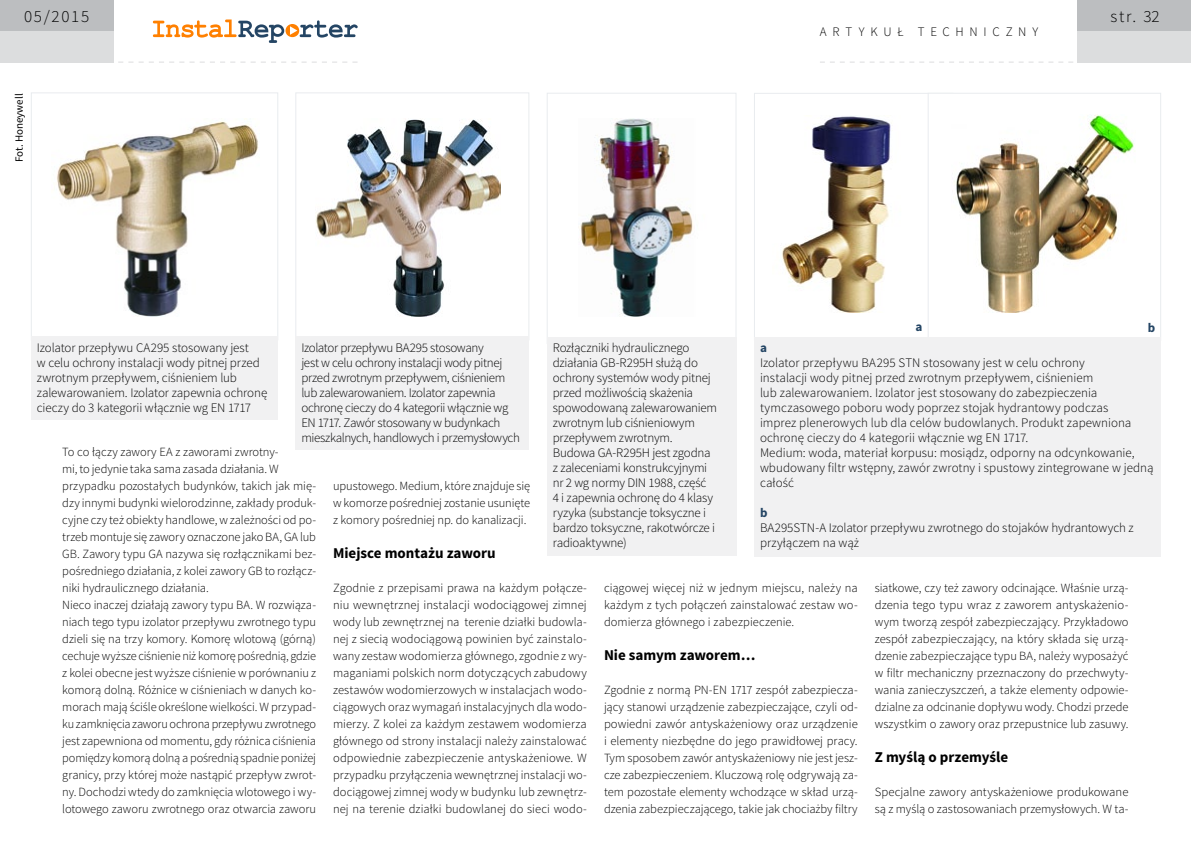
<style>
.page{position:relative;width:1191px;height:842px;background:#fff}
.page>*{position:absolute;margin:0;border:0;box-sizing:border-box;transform-origin:0 0}
.t1{font:300 17px "Source Sans Pro";letter-spacing:.1em;color:#000}
.t2{font:700 15px "Source Sans Pro";letter-spacing:-.005em;color:#000}
.t3{font:300 13px/15px "Source Sans Pro";letter-spacing:-.01em;color:#000}
.t4{font:300 13px/15px "Source Sans Pro";letter-spacing:-.03em;color:#000}
.t5{font:300 13px "Source Sans Pro";letter-spacing:.44em;color:#000}
.t6{font:700 13px "Source Sans Pro";color:#244564}
.t7{font:300 12.5px/17px "Source Sans Pro";letter-spacing:-.01em;color:#000;text-align:justify}
.t8{font:11px "Source Sans Pro";color:#000}
</style>
<div class="page">
<div style="left:1077px;top:0;width:114px;height:31px;background:#bcbec0"></div>
<div style="left:1077px;top:31px;width:114px;height:31px;background:#dcddde"></div>
<svg style="left:153px;top:20px;width:204px;height:23px"></svg>
<div style="left:0;top:0;width:113px;height:31px;background:#bcbec0"></div>
<div style="left:0;top:31px;width:113px;height:31px;background:#dcddde"></div>
<svg style="left:108px;top:62px;width:249px;height:1px"></svg>
<svg style="left:820px;top:62px;width:263px;height:1px"></svg>
<img style="left:782px;top:116px;width:109px;height:197px">
<img style="left:954px;top:115px;width:180px;height:198px">
<div style="left:928px;top:93px;width:232px;height:247px;border:1px solid #e9ecef"></div>
<img style="left:57px;top:121px;width:202px;height:196px">
<div style="left:31px;top:93px;width:247px;height:247px;border:1px solid #e9ecef"></div>
<div style="left:31px;top:336px;width:247px;height:84px;background:#f1f1f2"></div>
<img style="left:580px;top:119px;width:113px;height:198px">
<div style="left:547px;top:93px;width:189px;height:251px;border:1px solid #e9ecef"></div>
<div style="left:547px;top:337px;width:189px;height:219px;background:#f1f1f2"></div>
<img style="left:316px;top:119px;width:184px;height:198px">
<div style="left:296px;top:93px;width:233px;height:247px;border:1px solid #e9ecef"></div>
<div style="left:296px;top:336px;width:233px;height:114px;background:#f1f1f2"></div>
<div style="left:754px;top:336px;width:406px;height:220px;background:#f1f1f2"></div>
<h1 class="t1" style="left:24px;top:6px;width:67px">05/2015</h1>
<h1 class="t1" style="left:1110px;top:6px;width:51px">str. 32</h1>
<p class="t5" style="left:820px;top:24px;width:220px">artykuł techniczny</p>
<p class="t8" style="left:12px;top:162px;width:70px;rotate:-90deg">Fot. Honeywell</p>
<p class="t6" style="left:915px;top:318px;width:8px">a</p>
<p class="t6" style="left:1147px;top:319px;width:9px">b</p>
<p class="t4" style="left:301px;top:340px;width:220px">Izolator przepływu BA295 stosowany<br>jest w celu ochrony instalacji wody pitnej przed zwrotnym przepływem, ciśnieniem lub zalewarowaniem. Izolator zapewnia ochronę cieczy do 4 kategorii włącznie wg EN 1717. Zawór stosowany w budynkach mieszkalnych, handlowych i przemysłowych</p>
<p class="t6" style="left:760px;top:339px;width:8px">a</p>
<p class="t3" style="left:37px;top:340px;width:232px">Izolator przepływu CA295 stosowany jest<br>w celu ochrony instalacji wody pitnej przed zwrotnym przepływem, ciśnieniem lub zalewarowaniem. Izolator zapewnia ochronę cieczy do 3 kategorii włącznie wg EN 1717</p>
<p class="t3" style="left:553px;top:340px;width:166px">Rozłączniki hydraulicznego działania GB-R295H służą do ochrony systemów wody pitnej przed możliwością skażenia spowodowaną zalewarowaniem zwrotnym lub ciśnieniowym przepływem zwrotnym.<br>Budowa GA-R295H jest zgodna z zaleceniami konstrukcyjnymi nr 2 wg normy DIN 1988, część<br>4 i zapewnia ochronę do 4 klasy ryzyka (substancje toksyczne i bardzo toksyczne, rakotwórcze i radioaktywne)</p>
<p class="t3" style="left:760px;top:355px;width:395px">Izolator przepływu BA295 STN stosowany jest w celu ochrony<br>instalacji wody pitnej przed zwrotnym przepływem, ciśnieniem<br>lub zalewarowaniem. Izolator jest stosowany do zabezpieczenia tymczasowego poboru wody poprzez stojak hydrantowy podczas<br>imprez plenerowych lub dla celów budowlanych. Produkt zapewniona ochronę cieczy do 4 kategorii włącznie wg EN 1717.<br>Medium: woda, materiał korpusu: mosiądz, odporny na odcynkowanie, wbudowany filtr wstępny, zawór zwrotny i spustowy zintegrowane w jedną całość</p>
<p class="t6" style="left:760px;top:504px;width:9px">b</p>
<p class="t3" style="left:760px;top:520px;width:375px">BA295STN-A Izolator przepływu zwrotnego do stojaków hydrantowych z przyłączem na wąż</p>
<p class="t7" style="left:62px;top:444px;width:255px;text-align:left">To co łączy zawory EA z zaworami zwrotny-<br>mi, to jedynie taka sama zasada działania. W przypadku pozostałych budynków, takich jak mię&shy;dzy innymi budynki wielorodzinne, zakłady produk&shy;cyjne czy też obiekty handlowe, w zależności od po&shy;trzeb montuje się zawory oznaczone jako BA, GA lub GB. Zawory typu GA nazywa się rozłącznikami bez&shy;pośredniego działania, z kolei zawory GB to rozłącz&shy;niki hydraulicznego działania.<br>Nieco inaczej działają zawory typu BA. W rozwiąza&shy;niach tego typu izolator przepływu zwrotnego typu dzieli się na trzy komory. Komorę wlotową (górną) cechuje wyższe ciśnienie niż komorę pośrednią, gdzie z kolei obecne jest wyższe ciśnienie w porównaniu z komorą dolną. Różnice w ciśnieniach w danych ko&shy;morach mają ściśle określone wielkości. W przypad&shy;ku zamknięcia zaworu ochrona przepływu zwrotnego jest zapewniona od momentu, gdy różnica ciśnienia pomiędzy komorą dolną a pośrednią spadnie poniżej granicy, przy której może nastąpić przepływ zwrot&shy;ny. Dochodzi wtedy do zamknięcia wlotowego i wy&shy;lotowego zaworu zwrotnego oraz otwarcia zaworu</p>
<p class="t7" style="left:333px;top:478px;width:198px">upustowego. Medium, które znajduje się w komorze pośredniej zostanie usunięte z komory pośredniej np. do kanalizacji.</p>
<p class="t2" style="left:333px;top:544px;width:164px">Miejsce montażu zaworu</p>
<p class="t7" style="left:333px;top:580px;width:255px">Zgodnie z przepisami prawa na każdym połącze&shy;niu wewnętrznej instalacji wodociągowej zimnej wody lub zewnętrznej na terenie działki budowla&shy;nej z siecią wodociągową powinien być zainstalo&shy;wany zestaw wodomierza głównego, zgodnie z wy&shy;maganiami polskich norm dotyczących zabudowy zestawów wodomierzowych w instalacjach wodo&shy;ciągowych oraz wymagań instalacyjnych dla wodo&shy;mierzy. Z kolei za każdym zestawem wodomierza głównego od strony instalacji należy zainstalować odpowiednie zabezpieczenie antyskażeniowe. W przypadku przyłączenia wewnętrznej instalacji wo&shy;dociągowej zimnej wody w budynku lub zewnętrz&shy;nej na terenie działki budowlanej do sieci wodo-</p>
<p class="t7" style="left:604px;top:580px;width:255px">ciągowej więcej niż w jednym miejscu, należy na każdym z tych połączeń zainstalować zestaw wo&shy;domierza głównego i zabezpieczenie.</p>
<p class="t2" style="left:604px;top:646px;width:153px">Nie samym zaworem…</p>
<p class="t7" style="left:604px;top:682px;width:255px">Zgodnie z normą PN-EN 1717 zespół zabezpiecza&shy;jący stanowi urządzenie zabezpieczające, czyli od&shy;powiedni zawór antyskażeniowy oraz urządzenie i elementy niezbędne do jego prawidłowej pracy.<br>Tym sposobem zawór antyskażeniowy nie jest jesz&shy;cze zabezpieczeniem. Kluczową rolę odgrywają za&shy;tem pozostałe elementy wchodzące w skład urzą&shy;dzenia zabezpieczającego, takie jak chociażby filtry</p>
<p class="t7" style="left:874px;top:580px;width:255px">siatkowe, czy też zawory odcinające. Właśnie urzą&shy;dzenia tego typu wraz z zaworem antyskażenio&shy;wym tworzą zespół zabezpieczający. Przykładowo zespół zabezpieczający, na który składa się urzą&shy;dzenie zabezpieczające typu BA, należy wyposażyć w filtr mechaniczny przeznaczony do przechwyty&shy;wania zanieczyszczeń, a także elementy odpowie&shy;dzialne za odcinanie dopływu wody. Chodzi przede wszystkim o zawory oraz przepustnice lub zasuwy.</p>
<p class="t2" style="left:874px;top:748px;width:135px">Z myślą o przemyśle</p>
<p class="t7" style="left:874px;top:784px;width:255px">Specjalne zawory antyskażeniowe produkowane są z myślą o zastosowaniach przemysłowych. W ta-</p>
</div>
